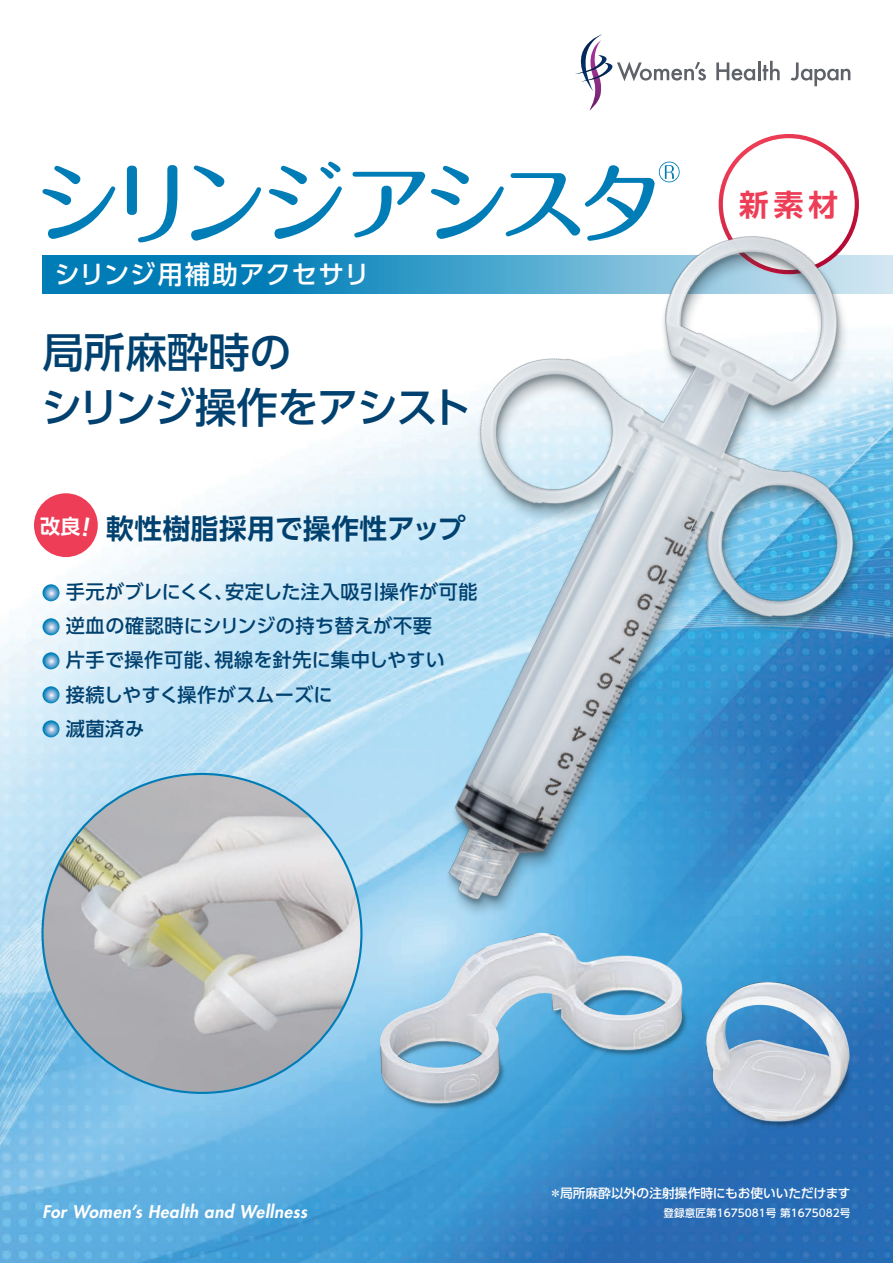
<style>
.page{position:relative;width:893px;height:1263px;background:#fff}
.page>*{position:absolute;margin:0;border:0;box-sizing:border-box;transform-origin:0 0}
.t1{font:500 41.4px/55.2px "UD Shin Go Pro";letter-spacing:-.02em;color:#01416f}
.t2{font:700 29.7px "UD Shin Go Pro De";color:#ee3d56}
.t3{font:700 27.6px "UD Shin Go Pro De";letter-spacing:.02em;color:#01416f}
.t4{font:500 25.5px "UD Shin Go Pro";letter-spacing:.02em;color:#fff}
.t5{font:700 20.25px "UD Shin Go Pro De";color:#fff}
.t6{font:500 19.2px/34px "UD Shin Go Pro";letter-spacing:.02em;color:#01416f}
.t7{font:italic 800 16.95px "Futura Std";letter-spacing:.03em;color:#fff}
.t8{font:500 12.75px "UD Shin Go Pro";color:#fff}
.t9{font:500 10.65px "UD Shin Go Pro";color:#fff}
</style>
<div class="page">
<img style="left:0;top:165px;width:893px;height:1098px">
<div style="left:43px;top:255px;width:850px;height:38px;background:#007cb6"></div>
<svg style="left:43px;top:584px;width:17px;height:17px"></svg>
<svg style="left:43px;top:618px;width:17px;height:17px"></svg>
<svg style="left:43px;top:652px;width:17px;height:17px"></svg>
<svg style="left:43px;top:686px;width:17px;height:17px"></svg>
<svg style="left:43px;top:720px;width:17px;height:17px"></svg>
<img style="left:43px;top:774px;width:318px;height:319px;border-radius:159px">
<img style="left:285px;top:1093px;width:608px;height:132px">
<img style="left:159px;top:34px;width:734px;height:1059px">
<div style="left:34px;top:493px;width:64px;height:64px;background:#ee3d56;border-radius:50%"></div>
<svg style="left:43px;top:166px;width:72px;height:73px"></svg>
<svg style="left:127px;top:165px;width:50px;height:77px"></svg>
<svg style="left:191px;top:166px;width:70px;height:75px"></svg>
<svg style="left:269px;top:162px;width:73px;height:77px"></svg>
<svg style="left:353px;top:172px;width:72px;height:66px"></svg>
<svg style="left:431px;top:162px;width:249px;height:79px"></svg>
<h3 class="t4" style="left:55px;top:254px;width:317px">シリンジ用補助アクセサリ</h3>
<h1 class="t1" style="left:41px;top:324px;width:432px">局所麻酔時の<br>シリンジ操作をアシスト</h1>
<p class="t5" style="left:40px;top:510px;width:42px">改良</p>
<h3 class="t3" style="left:106px;top:506px;width:361px">軟性樹脂採用で操作性アップ</h3>
<p class="t6" style="left:66px;top:574px;width:413px">手元がブレにくく、安定した注入吸引操作が可能逆血の確認時にシリンジの持ち替えが不要<br>片手で操作可能、視線を針先に集中しやすい<br>接続しやすく操作がスムーズに<br>滅菌済み</p>
<h2 class="t2" style="left:739px;top:180px;width:101px">新素材</h2>
<p class="t7" style="left:43px;top:1201px;width:266px">For Women’s Health and Wellness</p>
<p class="t8" style="left:549px;top:1182px;width:303px">＊局所麻酔以外の注射操作時にもお使いいただけます</p>
<p class="t9" style="left:664px;top:1204px;width:188px">登録意匠第1675081号 第1675082号</p>
</div>
